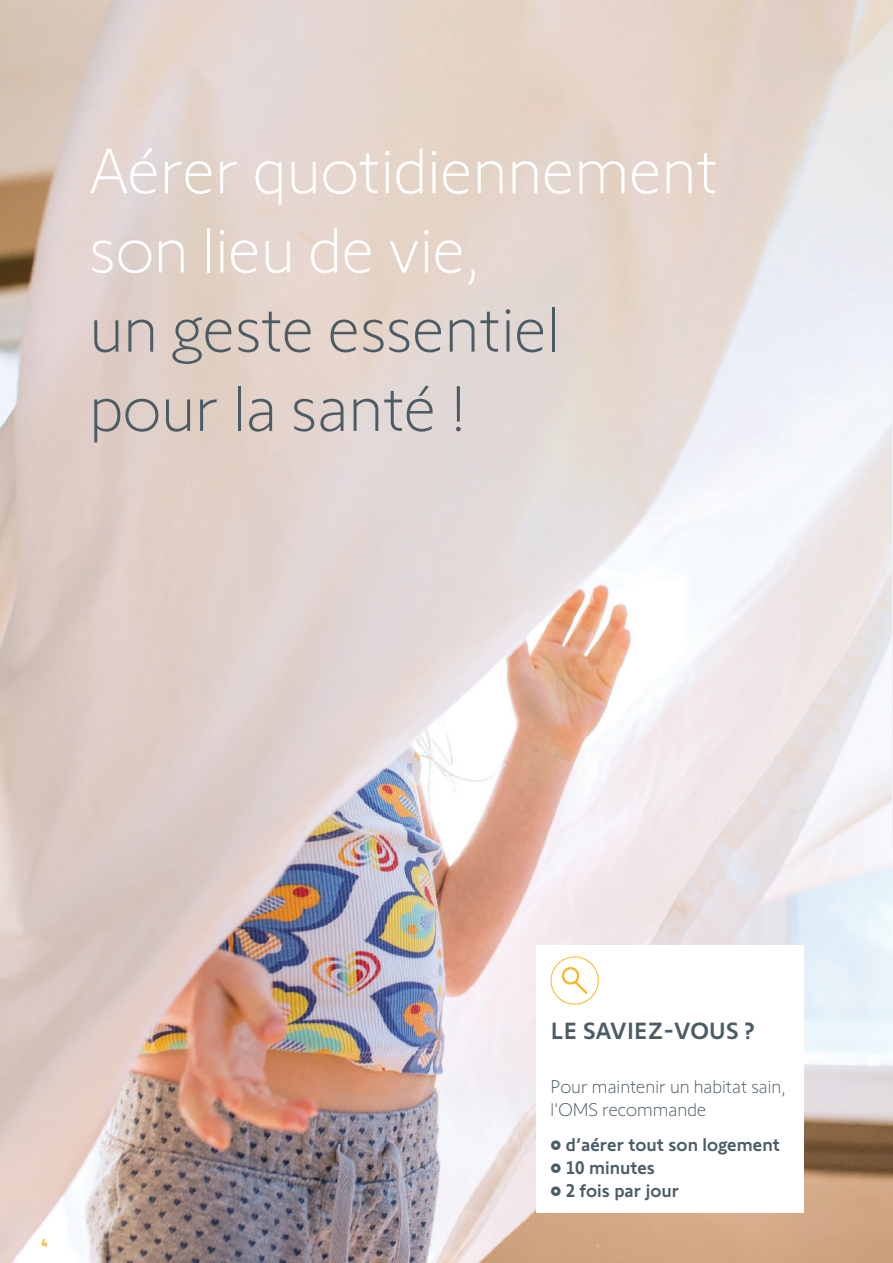
<style>
.page{position:relative;width:893px;height:1263px;background:#fff}
.page>*{position:absolute;margin:0;border:0;box-sizing:border-box;transform-origin:0 0}
.t1{font:300 66px/79.2px "Somfy Sans";color:#fff}
.t2{font:300 66px/79.2px "Somfy Sans";color:#4c5c65}
.t3{font:500 24.15px "Somfy Sans";letter-spacing:.01em;color:#4c5c65}
.t4{font:500 18.9px "Somfy Sans";color:#4c5c65}
.t5{font:300 18.9px/23.1px "Somfy Sans";color:#4c5c65}
.t6{font:700 12px "Somfy Sans";color:#fcb423}
</style>
<div class="page">
<img style="left:0;top:0;width:893px;height:1263px">
<hr style="left:892px;top:414px;width:1px;height:434px;background:#f0f1f2">
<div style="left:536px;top:945px;width:268px;height:268px;background:#fff"></div>
<div style="left:551px;top:956px;width:48px;height:49px;border:1px solid #fcb423;border-radius:50%"></div>
<svg style="left:562px;top:967px;width:26px;height:27px"></svg>
<h1 class="t1" style="left:89px;top:125px;width:631px">Aérer quotidiennement son lieu de vie,</h1>
<h1 class="t2" style="left:89px;top:284px;width:472px">un geste essentiel pour la santé !</h1>
<p class="t6" style="left:42px;top:1233px;width:7px">4</p>
<p class="t3" style="left:551px;top:1012px;width:206px">LE SAVIEZ-VOUS ?</p>
<p class="t5" style="left:551px;top:1073px;width:237px">Pour maintenir un habitat sain, l'OMS recommande</p>
<p class="t4" style="left:551px;top:1129px;width:231px">• d’aérer tout son logement</p>
<p class="t4" style="left:551px;top:1153px;width:106px">• 10 minutes</p>
<p class="t4" style="left:551px;top:1176px;width:130px">• 2 fois par jour</p>
</div>
